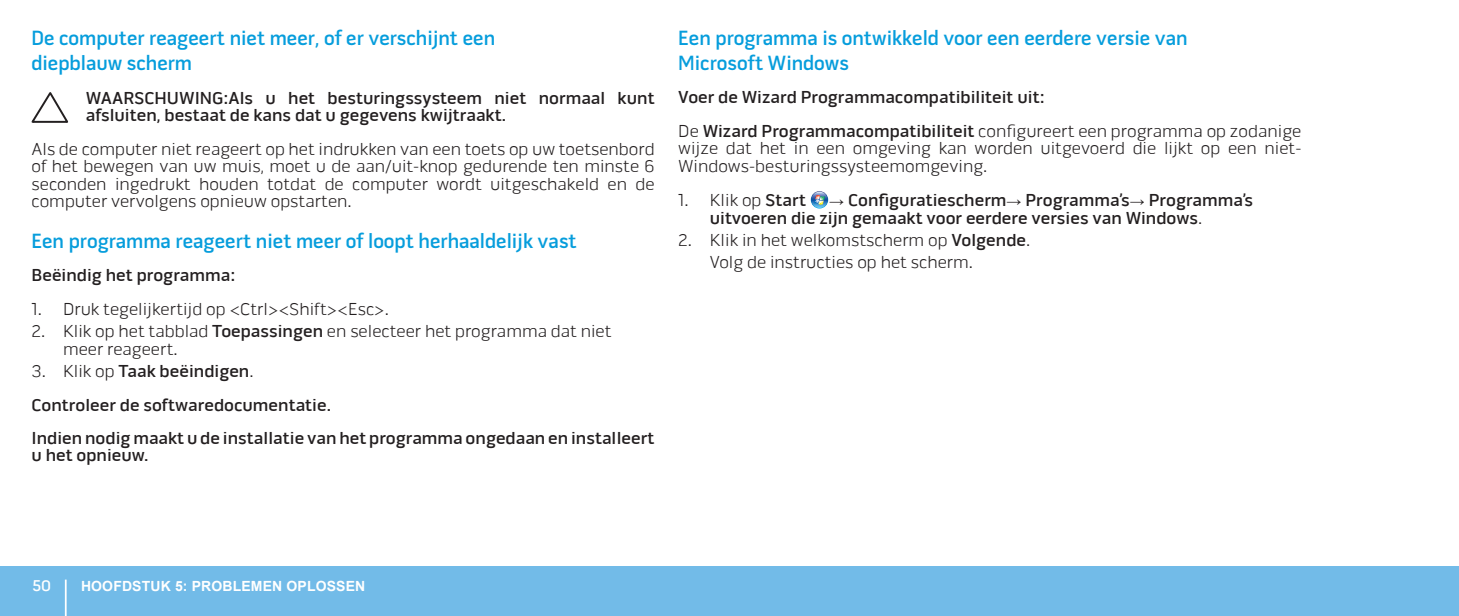
<style>
.page{position:relative;width:1459px;height:616px;background:#fff}
.page>*{position:absolute;margin:0;border:0;box-sizing:border-box;transform-origin:0 0}
.t1{font:600 21px/25.2px "Pill Gothic 600 mg";color:#069ddc}
.t2{font:300 17.5px/17.5px "Pill Alt 600 mg";color:#231f20}
.t3{font:500 17.5px/33.2px "Pill Alt 600 mg";color:#231f20}
.t4{font:500 15.75px "Pill Alt 600 mg";color:#fff}
.t5{font:700 14px "Arial";letter-spacing:.01em;color:#fff}
.s1{font-weight:500}
.s2{font-weight:300}
.s3{font-family:"Arial";font-weight:400;font-size:14.88px}
</style>
<div class="page">
<div style="left:0;top:566px;width:1458px;height:49px;background:#72bbe8"></div>
<hr style="left:65px;top:579px;width:2px;height:36px;background:#fff">
<svg style="left:810px;top:191px;width:18px;height:17px"></svg>
<svg style="left:811px;top:191px;width:16px;height:17px"></svg>
<svg style="left:814px;top:195px;width:11px;height:9px"></svg>
<svg style="left:32px;top:92px;width:36px;height:31px"></svg>
<p class="t1" style="left:32px;top:27px;width:465px">De computer reageert niet meer, of er verschijnt een diepblauw scherm</p>
<p class="t3" style="left:86px;top:89px;width:570px;line-height:17.5px">WAARSCHUWING:Als u het besturingssysteem niet normaal kunt afsluiten, bestaat de kans dat u gegevens kwijtraakt.</p>
<p class="t2" style="left:32px;top:140px;width:624px;text-align:justify">Als de computer niet reageert op het indrukken van een toets op uw toetsenbord of het bewegen van uw muis, moet u de aan/uit-knop gedurende ten minste 6 seconden ingedrukt houden totdat de computer wordt uitgeschakeld en de computer vervolgens opnieuw opstarten.</p>
<p class="t1" style="left:32px;top:230px;width:547px">Een programma reageert niet meer of loopt herhaaldelijk vast</p>
<p class="t3" style="left:32px;top:259px;width:205px">Beëindig het programma:</p>
<p class="t2" style="left:32px;top:300px;width:359px">1. Druk tegelijkertijd op &lt;Ctrl&gt;&lt;Shift&gt;&lt;Esc&gt;.</p>
<p class="t2" style="left:63px;top:322px;width:550px;text-indent:-32px">2. Klik op het tabblad <span class="s1">Toepassingen</span> en selecteer het programma dat niet meer reageert.</p>
<p class="t3" style="left:32px;top:354px;width:624px"><span class="s2">3. Klik op</span> Taak beëindigen<span class="s2">.<br></span>Controleer de softwaredocumentatie.<br>Indien nodig maakt u de installatie van het programma ongedaan en installeert</p>
<p class="t3" style="left:32px;top:438px;width:119px">u het opnieuw.</p>
<p class="t1" style="left:678px;top:27px;width:511px">Een programma is ontwikkeld voor een eerdere versie van<br>Microsoft Windows</p>
<p class="t3" style="left:678px;top:81px;width:624px">Voer de Wizard Programmacompatibiliteit uit:<br><span class="s2">De</span> Wizard Programmacompatibiliteit <span class="s2">configureert een programma op zodanige</span></p>
<p class="t2" style="left:678px;top:140px;width:624px">wijze dat het in een omgeving kan worden uitgevoerd die lijkt op een niet-<br>Windows-besturingssysteemomgeving.</p>
<p class="t2" style="left:678px;top:191px;width:129px">1. Klik op <span class="s1">Start</span></p>
<p class="t3" style="left:710px;top:191px;width:545px;line-height:17.5px;text-indent:119px"><span class="s3">→</span> Configuratiescherm<span class="s3">→</span> Programma’s<span class="s3">→</span> Programma’s uitvoeren die zijn gemaakt voor eerdere versies van Windows<span class="s2">.</span></p>
<p class="t2" style="left:710px;top:229px;width:322px;line-height:22.4px;text-indent:-32px">2. Klik in het welkomstscherm op <span class="s1">Volgende</span>.<br>Volg de instructies op het scherm.</p>
<p class="t4" style="left:32px;top:576px;width:21px">50</p>
<p class="t5" style="left:81px;top:576px;width:12px">HOO</p>
<p class="t5" style="left:113px;top:576px;width:251px">FDSTUK 5: PROBLEMEN OPLOSSEN</p>
</div>
